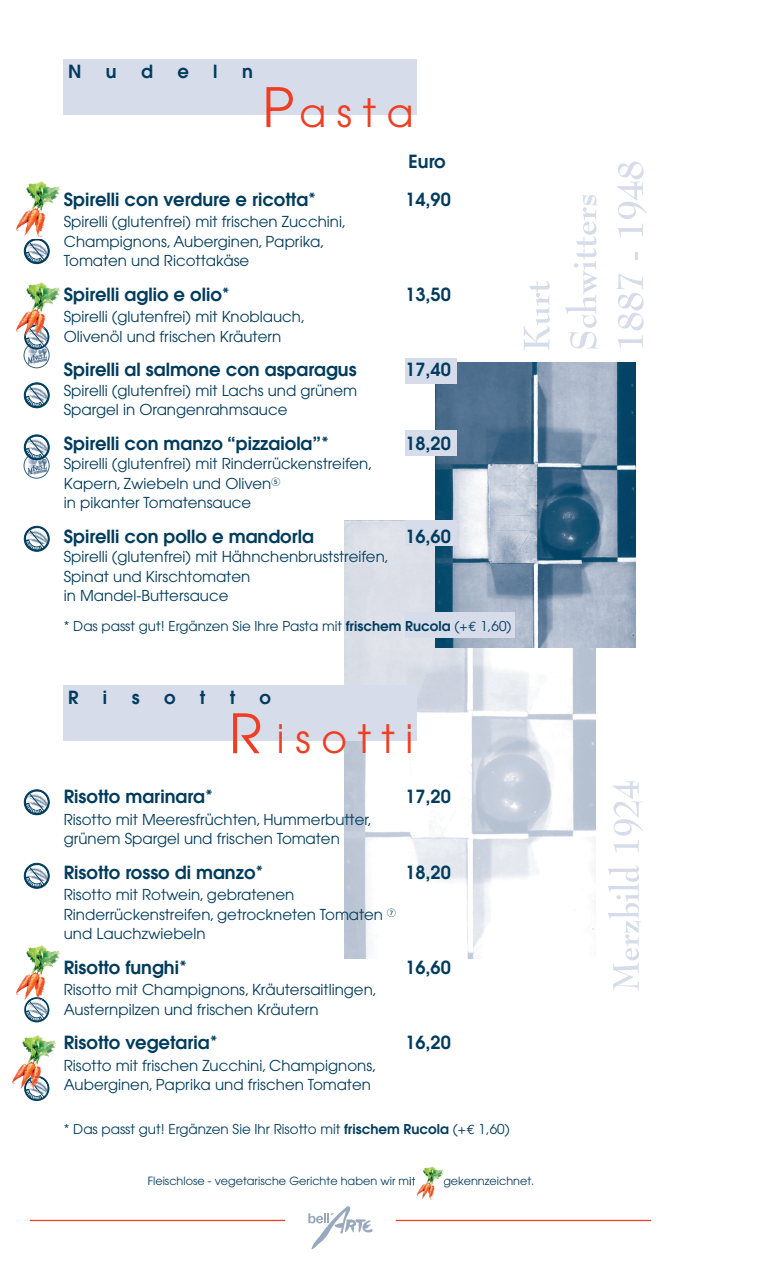
<style>
.page{position:relative;width:766px;height:1263px;background:#fff}
.page>*{position:absolute;margin:0;border:0;box-sizing:border-box;transform-origin:0 0}
.t1{font:39px "Avant Garde";letter-spacing:.275em;color:#ef3e22}
.t2{font:600 18px "Avant Garde";color:#003c5e}
.t3{font:15px/19.5px "Avant Garde";color:#003c5e}
.t4{font:13.5px "Avant Garde";color:#003c5e}
.t5{font:11.25px "Avant Garde";color:#003c5e}
.s1{font-size:54px}
.s2{font-weight:600}
.s3{font-family:"Euro Mono"}
</style>
<div class="page">
<div style="left:64px;top:60px;width:353px;height:55px;background:#d7dcea"></div>
<svg style="left:308px;top:1206px;width:64px;height:43px"></svg>
<hr style="left:30px;top:1220px;width:255px;height:1px;background:#ef3e22">
<hr style="left:395px;top:1220px;width:256px;height:1px;background:#ef3e22">
<img style="left:344px;top:520px;width:251px;height:438px">
<img style="left:435px;top:363px;width:200px;height:285px">
<svg style="left:608px;top:865px;width:33px;height:126px"></svg>
<svg style="left:612px;top:781px;width:30px;height:71px"></svg>
<svg style="left:616px;top:274px;width:27px;height:74px"></svg>
<svg style="left:635px;top:252px;width:2px;height:8px"></svg>
<svg style="left:616px;top:162px;width:30px;height:75px"></svg>
<svg style="left:565px;top:195px;width:33px;height:154px"></svg>
<svg style="left:523px;top:281px;width:26px;height:69px"></svg>
<div style="left:405px;top:612px;width:109px;height:26px;background:#d7dcea"></div>
<div style="left:405px;top:431px;width:51px;height:25px;background:#d7dcea"></div>
<div style="left:405px;top:520px;width:51px;height:26px;background:#d7dcea"></div>
<div style="left:405px;top:358px;width:51px;height:26px;background:#d7dcea"></div>
<div style="left:24px;top:239px;width:25px;height:25px;border:1px solid #003c5e;border-radius:50%"></div>
<svg style="left:25px;top:239px;width:24px;height:24px"></svg>
<div style="left:24px;top:383px;width:25px;height:25px;border:1px solid #003c5e;border-radius:50%"></div>
<svg style="left:25px;top:383px;width:24px;height:24px"></svg>
<div style="left:24px;top:526px;width:25px;height:25px;border:1px solid #003c5e;border-radius:50%"></div>
<svg style="left:25px;top:527px;width:24px;height:24px"></svg>
<div style="left:24px;top:790px;width:25px;height:25px;border:1px solid #003c5e;border-radius:50%"></div>
<svg style="left:25px;top:790px;width:24px;height:24px"></svg>
<div style="left:24px;top:863px;width:25px;height:25px;border:1px solid #003c5e;border-radius:50%"></div>
<svg style="left:25px;top:864px;width:24px;height:24px"></svg>
<img style="left:416px;top:1166px;width:28px;height:34px">
<img style="left:410px;top:1177px;width:35px;height:11px">
<div style="left:64px;top:686px;width:353px;height:55px;background:#d7dcea"></div>
<img style="left:12px;top:1035px;width:44px;height:56px">
<svg style="left:24px;top:1076px;width:25px;height:25px"></svg>
<img style="left:16px;top:945px;width:44px;height:52px">
<svg style="left:24px;top:997px;width:25px;height:25px"></svg>
<img style="left:16px;top:181px;width:44px;height:56px">
<img style="left:27px;top:350px;width:22px;height:15px">
<div style="left:24px;top:343px;width:25px;height:25px;border:1px solid #396281;border-radius:50%"></div>
<img style="left:27px;top:459px;width:22px;height:16px">
<div style="left:24px;top:453px;width:25px;height:25px;border:1px solid #396281;border-radius:50%"></div>
<div style="left:24px;top:435px;width:25px;height:25px;border:1px solid #003c5e;border-radius:50%"></div>
<svg style="left:25px;top:436px;width:24px;height:23px"></svg>
<img style="left:16px;top:282px;width:44px;height:57px">
<svg style="left:24px;top:324px;width:25px;height:26px"></svg>
<p class="t2" style="left:68px;top:60px;width:15px">N</p>
<p class="t2" style="left:106px;top:60px;width:12px">u</p>
<p class="t2" style="left:141px;top:60px;width:13px">d</p>
<p class="t2" style="left:177px;top:60px;width:13px">e</p>
<p class="t2" style="left:213px;top:60px;width:6px">l</p>
<p class="t2" style="left:242px;top:60px;width:12px">n</p>
<h1 class="t1" style="left:262px;top:90px;width:152px"><span class="s1">P</span>asta</h1>
<p class="t2" style="left:408px;top:149px;width:39px">Euro</p>
<p class="t2" style="left:64px;top:187px;width:254px">Spirelli con verdure e ricotta*</p>
<p class="t2" style="left:405px;top:187px;width:47px">14,90</p>
<p class="t3" style="left:64px;top:212px;width:284px">Spirelli (glutenfrei) mit frischen Zucchini,<br>Champignons, Auberginen, Paprika,<br>Tomaten und Ricottakäse</p>
<p class="t2" style="left:64px;top:282px;width:167px">Spirelli aglio e olio*</p>
<p class="t2" style="left:405px;top:282px;width:47px">13,50</p>
<p class="t3" style="left:64px;top:307px;width:243px">Spirelli (glutenfrei) mit Knoblauch,<br>Olivenöl und frischen Kräutern</p>
<p class="t2" style="left:64px;top:358px;width:294px">Spirelli al salmone con asparagus</p>
<p class="t2" style="left:405px;top:358px;width:47px">17,40</p>
<p class="t3" style="left:64px;top:381px;width:295px">Spirelli (glutenfrei) mit Lachs und grünem<br>Spargel in Orangenrahmsauce</p>
<p class="t2" style="left:64px;top:431px;width:267px">Spirelli con manzo “pizzaiola”*</p>
<p class="t2" style="left:405px;top:431px;width:47px">18,20</p>
<p class="t3" style="left:64px;top:454px;width:310px">Spirelli (glutenfrei) mit Rinderrückenstreifen,<br>Kapern, Zwiebeln und Oliven<sup>5<br></sup>in pikanter Tomatensauce</p>
<p class="t2" style="left:64px;top:524px;width:252px">Spirelli con pollo e mandorla</p>
<p class="t2" style="left:405px;top:524px;width:47px">16,60</p>
<p class="t3" style="left:64px;top:547px;width:326px">Spirelli (glutenfrei) mit Hähnchenbruststreifen,<br>Spinat und Kirschtomaten<br>in Mandel-Buttersauce</p>
<p class="t4" style="left:64px;top:618px;width:449px">* Das passt gut! Ergänzen Sie Ihre Pasta mit <span class="s2">frischem Rucola</span> (+<span class="s3">€</span> 1,60)</p>
<p class="t2" style="left:68px;top:686px;width:12px">R</p>
<p class="t2" style="left:103px;top:686px;width:6px">i</p>
<p class="t2" style="left:132px;top:686px;width:9px">s</p>
<p class="t2" style="left:164px;top:686px;width:13px">o</p>
<p class="t2" style="left:200px;top:686px;width:7px">t</p>
<p class="t2" style="left:230px;top:686px;width:7px">t</p>
<p class="t2" style="left:259px;top:686px;width:13px">o</p>
<h1 class="t1" style="left:229px;top:716px;width:185px"><span class="s1">R</span>isotti</h1>
<p class="t2" style="left:64px;top:785px;width:151px">Risotto marinara*</p>
<p class="t2" style="left:405px;top:785px;width:47px">17,20</p>
<p class="t3" style="left:64px;top:810px;width:309px">Risotto mit Meeresfrüchten, Hummerbutter, grünem Spargel und frischen Tomaten</p>
<p class="t2" style="left:64px;top:860px;width:201px">Risotto rosso di manzo*</p>
<p class="t2" style="left:405px;top:860px;width:47px">18,20</p>
<p class="t3" style="left:64px;top:885px;width:333px">Risotto mit Rotwein, gebratenen<br>Rinderrückenstreifen, getrockneten Tomaten <sup>7 </sup>und Lauchzwiebeln</p>
<p class="t2" style="left:64px;top:955px;width:125px">Risotto funghi*</p>
<p class="t2" style="left:405px;top:955px;width:47px">16,60</p>
<p class="t3" style="left:64px;top:980px;width:314px">Risotto mit Champignons, Kräutersaitlingen,<br>Austernpilzen und frischen Kräutern</p>
<p class="t2" style="left:64px;top:1031px;width:155px">Risotto vegetaria*</p>
<p class="t2" style="left:405px;top:1031px;width:47px">16,20</p>
<p class="t3" style="left:64px;top:1056px;width:314px">Risotto mit frischen Zucchini, Champignons,<br>Auberginen, Paprika und frischen Tomaten</p>
<p class="t4" style="left:64px;top:1121px;width:447px">* Das passt gut! Ergänzen Sie Ihr Risotto mit <span class="s2">frischem Rucola</span> (+<span class="s3">€</span> 1,60)</p>
<p class="t5" style="left:148px;top:1174px;width:269px">Fleischlose - vegetarische Gerichte haben wir mit</p>
<p class="t5" style="left:443px;top:1174px;width:92px">gekennzeichnet.</p>
</div>
